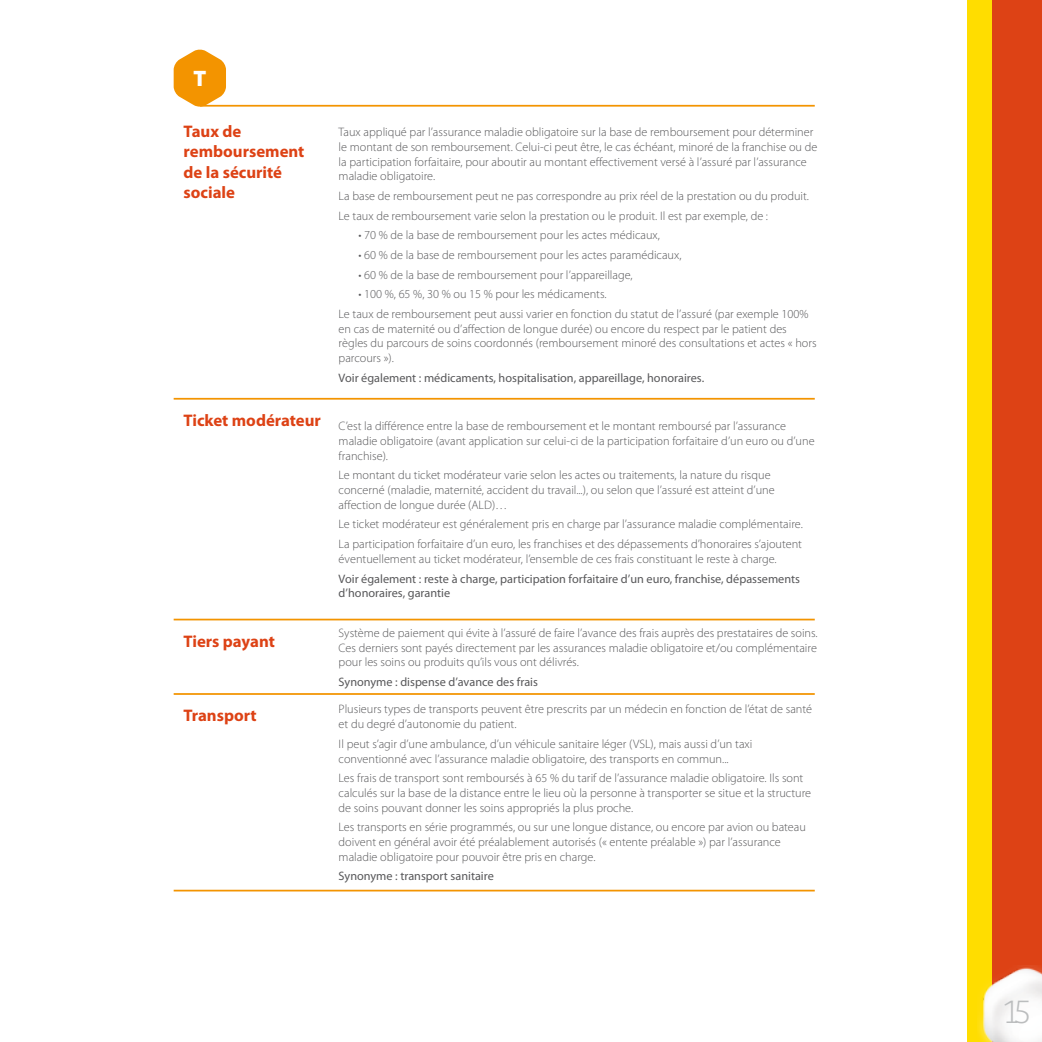
<style>
.page{position:relative;width:1042px;height:1042px;background:#fff}
.page>*{position:absolute;margin:0;border:0;box-sizing:border-box;transform-origin:0 0}
.t1{font:100 34.65px "Bree";color:#bbbdbe}
.t2{font:700 22.75px "Bree";color:#fff}
.t3{font:700 16.8px/20.3px "Myriad Pro";color:#dd4215}
.t4{font:300 12.25px/14.7px "Myriad Pro";color:#58585a}
.t5{font:12.25px/14.7px "Myriad Pro";color:#58585a}
</style>
<div class="page">
<svg style="left:174px;top:49px;width:52px;height:58px"></svg>
<hr style="left:174px;top:398px;width:641px;height:2px;background:#f39400">
<hr style="left:200px;top:105px;width:615px;height:2px;background:#f39400">
<hr style="left:174px;top:619px;width:641px;height:1px;background:#f39400">
<hr style="left:174px;top:693px;width:641px;height:2px;background:#f39400">
<hr style="left:174px;top:890px;width:641px;height:1px;background:#f39400">
<div style="left:967px;top:0;width:25px;height:1042px;background:#fd0"></div>
<div style="left:992px;top:0;width:50px;height:1042px;background:#dd4215"></div>
<img style="left:977px;top:965px;width:65px;height:77px">
<h2 class="t2" style="left:193px;top:64px;width:14px">T</h2>
<h3 class="t3" style="left:184px;top:120px;width:122px">Taux de remboursement de la sécurité sociale</h3>
<h3 class="t3" style="left:184px;top:409px;width:139px">Ticket modérateur</h3>
<h3 class="t3" style="left:184px;top:630px;width:93px">Tiers payant</h3>
<h3 class="t3" style="left:184px;top:704px;width:75px">Transport</h3>
<p class="t4" style="left:339px;top:125px;width:480px">Taux appliqué par l’assurance maladie obligatoire sur la base de remboursement pour déterminer le montant de son remboursement. Celui-ci peut être, le cas échéant, minoré de la franchise ou de la participation forfaitaire, pour aboutir au montant effectivement versé à l’assuré par l’assurance maladie obligatoire.</p>
<p class="t4" style="left:339px;top:186px;width:472px;line-height:19.6px">La base de remboursement peut ne pas correspondre au prix réel de la prestation ou du produit.<br>Le taux de remboursement varie selon la prestation ou le produit. Il est par exemple, de :</p>
<p class="t4" style="left:358px;top:228px;width:303px">• 70 % de la base de remboursement pour les actes médicaux,</p>
<p class="t4" style="left:358px;top:247px;width:324px">• 60 % de la base de remboursement pour les actes paramédicaux,</p>
<p class="t4" style="left:358px;top:267px;width:276px">• 60 % de la base de remboursement pour l’appareillage,</p>
<p class="t4" style="left:339px;top:284px;width:471px;line-height:19.6px;text-indent:20px">• 100 %, 65 %, 30 % ou 15 % pour les médicaments.<br>Le taux de remboursement peut aussi varier en fonction du statut de l’assuré (par exemple 100%</p>
<p class="t4" style="left:339px;top:321px;width:479px">en cas de maternité ou d’affection de longue durée) ou encore du respect par le patient des règles du parcours de soins coordonnés (remboursement minoré des consultations et actes « hors parcours »).</p>
<p class="t5" style="left:339px;top:370px;width:367px">Voir également : médicaments, hospitalisation, appareillage, honoraires.</p>
<p class="t4" style="left:339px;top:419px;width:477px">C’est la différence entre la base de remboursement et le montant remboursé par l’assurance maladie obligatoire (avant application sur celui-ci de la participation forfaitaire d’un euro ou d’une franchise).</p>
<p class="t4" style="left:339px;top:468px;width:437px">Le montant du ticket modérateur varie selon les actes ou traitements, la nature du risque concerné (maladie, maternité, accident du travail...), ou selon que l’assuré est atteint d’une affection de longue durée (ALD)…</p>
<p class="t4" style="left:339px;top:514px;width:466px;line-height:19.6px">Le ticket modérateur est généralement pris en charge par l’assurance maladie complémentaire.<br>La participation forfaitaire d’un euro, les franchises et des dépassements d’honoraires s’ajoutent</p>
<p class="t4" style="left:339px;top:551px;width:439px">éventuellement au ticket modérateur, l’ensemble de ces frais constituant le reste à charge.</p>
<p class="t5" style="left:339px;top:571px;width:463px">Voir également : reste à charge, participation forfaitaire d’un euro, franchise, dépassements d’honoraires, garantie</p>
<p class="t4" style="left:339px;top:625px;width:480px;text-align:justify">Système de paiement qui évite à l’assuré de faire l’avance des frais auprès des prestataires de soins.<br>Ces derniers sont payés directement par les assurances maladie obligatoire et/ou complémentaire pour les soins ou produits qu’ils vous ont délivrés.</p>
<p class="t5" style="left:339px;top:674px;width:201px">Synonyme : dispense d’avance des frais</p>
<p class="t4" style="left:339px;top:702px;width:475px">Plusieurs types de transports peuvent être prescrits par un médecin en fonction de l’état de santé et du degré d’autonomie du patient.</p>
<p class="t4" style="left:339px;top:736px;width:415px">Il peut s’agir d’une ambulance, d’un véhicule sanitaire léger (VSL), mais aussi d’un taxi conventionné avec l’assurance maladie obligatoire, des transports en commun...</p>
<p class="t4" style="left:339px;top:770px;width:474px">Les frais de transport sont remboursés à 65 % du tarif de l’assurance maladie obligatoire. Ils sont calculés sur la base de la distance entre le lieu où la personne à transporter se situe et la structure de soins pouvant donner les soins appropriés la plus proche.</p>
<p class="t4" style="left:339px;top:820px;width:469px">Les transports en série programmés, ou sur une longue distance, ou encore par avion ou bateau doivent en général avoir été préalablement autorisés (« entente préalable ») par l’assurance maladie obligatoire pour pouvoir être pris en charge.</p>
<p class="t5" style="left:339px;top:868px;width:157px">Synonyme : transport sanitaire</p>
<h1 class="t1" style="left:1003px;top:992px;width:29px">15</h1>
</div>
